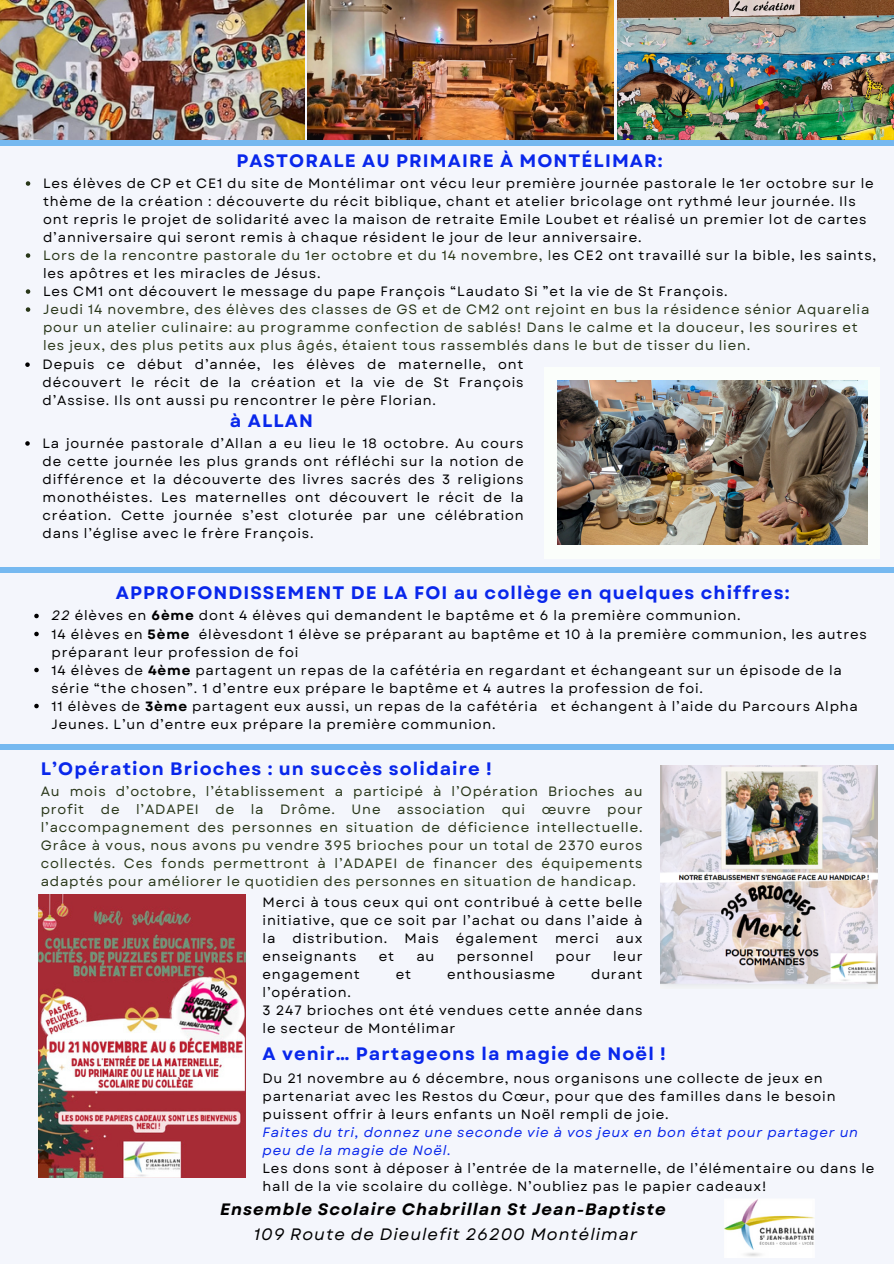
<style>
.page{position:relative;width:894px;height:1264px;background:#fff}
.page>*{position:absolute;margin:0;border:0;box-sizing:border-box;transform-origin:0 0}
.t1{font:700 18px "Garet";letter-spacing:.06em;color:#0927eb}
.t2{font:italic 700 16.5px/24.8px "Garet";letter-spacing:.06em;color:#000;text-align:center}
.t3{font:13.5px/18px "Garet";letter-spacing:.06em;color:#000}
.t4{font:13.5px/18px "Garet";letter-spacing:.06em;color:#283618;text-align:justify}
.t5{font:italic 13.5px/18px "Garet";letter-spacing:.06em;color:#0927eb}
.s1{color:#283618}
.s2{font-style:italic}
.s3{font-weight:700}
.s4{font-weight:400}
</style>
<div class="page">
<div style="left:0;top:0;width:893px;height:1263px;background:#f4f6fc"></div>
<div style="left:0;top:744px;width:893px;height:6px;background:#76b9f0"></div>
<img style="left:307px;top:0;width:306px;height:140px">
<img style="left:0;top:0;width:304px;height:140px">
<img style="left:617px;top:0;width:276px;height:140px">
<img style="left:660px;top:765px;width:217px;height:221px">
<img style="left:38px;top:894px;width:207px;height:283px">
<div style="left:0;top:140px;width:893px;height:6px;background:#76b9f0"></div>
<div style="left:0;top:567px;width:893px;height:6px;background:#76b9f0"></div>
<div style="left:544px;top:367px;width:335px;height:191px;background:#fbfefb"></div>
<img style="left:557px;top:380px;width:309px;height:164px">
<img style="left:724px;top:1199px;width:90px;height:58px">
<svg style="left:34px;top:613px;width:5px;height:5px"></svg>
<svg style="left:34px;top:631px;width:5px;height:5px"></svg>
<svg style="left:34px;top:667px;width:5px;height:5px"></svg>
<svg style="left:34px;top:703px;width:5px;height:5px"></svg>
<svg style="left:26px;top:181px;width:4px;height:5px"></svg>
<svg style="left:26px;top:253px;width:4px;height:5px"></svg>
<svg style="left:26px;top:289px;width:4px;height:5px"></svg>
<svg style="left:26px;top:307px;width:4px;height:5px"></svg>
<svg style="left:25px;top:362px;width:5px;height:5px"></svg>
<svg style="left:25px;top:441px;width:5px;height:5px"></svg>
<h1 class="t1" style="left:236px;top:147px;width:428px">PASTORALE AU PRIMAIRE À MONTÉLIMAR:</h1>
<p class="t3" style="left:43px;top:174px;width:834px">Les élèves de CP et CE1 du site de Montélimar ont vécu leur première journée pastorale le 1er octobre sur le thème de la création : découverte du récit biblique, chant et atelier bricolage ont rythmé leur journée. Ils ont repris le projet de solidarité avec la maison de retraite Emile Loubet et réalisé un premier lot de cartes d’anniversaire qui seront remis à chaque résident le jour de leur anniversaire.<br><span class="s1">Lors de la rencontre pastorale du 1er octobre et du 14 novembre, l</span>es CE2 ont travaillé sur la bible, les saints, les apôtres et les miracles de Jésus.<br>Les CM1 ont découvert le message du pape François “Laudato Si ”et la vie de St François.</p>
<p class="t4" style="left:43px;top:300px;width:827px;text-align:left">Jeudi 14 novembre, des élèves des classes de GS et de CM2 ont rejoint en bus la résidence sénior Aquarelia pour un atelier culinaire: au programme confection de sablés! Dans le calme et la douceur, les sourires et les jeux, des plus petits aux plus âgés, étaient tous rassemblés dans le but de tisser du lien.</p>
<p class="t3" style="left:43px;top:355px;width:482px;text-align:justify">Depuis ce début d’année, les élèves de maternelle, ont découvert le récit de la création et la vie de St François d’Assise. Ils ont aussi pu rencontrer le père Florian.</p>
<p class="t1" style="left:230px;top:407px;width:85px">à ALLAN</p>
<p class="t3" style="left:43px;top:434px;width:482px;text-align:justify">La journée pastorale d’Allan a eu lieu le 18 octobre. Au cours de cette journée les plus grands ont réfléchi sur la notion de différence et la découverte des livres sacrés des 3 religions monothéistes. Les maternelles ont découvert le récit de la création. Cette journée s’est cloturée par une célébration dans l’église avec le frère François.</p>
<p class="t1" style="left:116px;top:580px;width:675px">APPROFONDISSEMENT DE LA FOI au collège en quelques chiffres:</p>
<p class="t3" style="left:52px;top:607px;width:690px"><span class="s2">22</span> élèves en <span class="s3">6ème</span> dont 4 élèves qui demandent le baptême et 6 la première communion.</p>
<p class="t3" style="left:52px;top:625px;width:816px">14 élèves en <span class="s3">5ème</span> élèvesdont 1 élève se préparant au baptême et 10 à la première communion, les autres préparant leur profession de foi</p>
<p class="t3" style="left:52px;top:661px;width:791px">14 élèves de <span class="s3">4ème</span> partagent un repas de la cafétéria en regardant et échangeant sur un épisode de la série “the chosen”. 1 d’entre eux prépare le baptême et 4 autres la profession de foi.</p>
<p class="t3" style="left:52px;top:697px;width:807px">11 élèves de <span class="s3">3ème</span> partagent eux aussi, un repas de la cafétéria et échangent à l’aide du Parcours Alpha<br>Jeunes. L’un d’entre eux prépare la première communion.</p>
<p class="t1" style="left:41px;top:755px;width:452px">L’Opération Brioches : un succès solidaire !</p>
<p class="t4" style="left:41px;top:782px;width:603px">Au mois d’octobre, l’établissement a participé à l’Opération Brioches au profit de l’ADAPEI de la Drôme. Une association qui œuvre pour l’accompagnement des personnes en situation de déficience intellectuelle.<br>Grâce à vous, nous avons pu vendre 395 brioches pour un total de 2370 euros collectés. Ces fonds permettront à l’ADAPEI de financer des équipements adaptés pour améliorer le quotidien des personnes en situation de handicap.</p>
<p class="t3" style="left:262px;top:893px;width:381px;text-align:justify">Merci à tous ceux qui ont contribué à cette belle initiative, que ce soit par l’achat ou dans l’aide à la</p>
<p class="t3" style="left:292px;top:929px;width:96px">distribution.</p>
<p class="t3" style="left:404px;top:929px;width:36px">Mais</p>
<p class="t3" style="left:456px;top:929px;width:83px">également</p>
<p class="t3" style="left:555px;top:929px;width:45px">merci</p>
<p class="t3" style="left:615px;top:929px;width:28px">aux</p>
<p class="t3" style="left:262px;top:947px;width:95px">enseignants</p>
<p class="t3" style="left:378px;top:947px;width:17px">et</p>
<p class="t3" style="left:416px;top:947px;width:20px">au</p>
<p class="t3" style="left:456px;top:947px;width:78px">personnel</p>
<p class="t3" style="left:555px;top:947px;width:37px">pour</p>
<p class="t3" style="left:613px;top:947px;width:31px">leur</p>
<p class="t3" style="left:262px;top:965px;width:99px">engagement</p>
<p class="t3" style="left:395px;top:965px;width:17px">et</p>
<p class="t3" style="left:447px;top:965px;width:110px">enthousiasme</p>
<p class="t3" style="left:591px;top:965px;width:53px">durant</p>
<p class="t3" style="left:262px;top:983px;width:90px">l’opération.</p>
<p class="t3" style="left:262px;top:1001px;width:381px">3 247 brioches ont été vendues cette année dans le secteur de Montélimar</p>
<h2 class="t1" style="left:262px;top:1041px;width:404px">A venir… Partageons la magie de Noël !</h2>
<p class="t3" style="left:262px;top:1069px;width:574px">Du 21 novembre au 6 décembre, nous organisons une collecte de jeux en partenariat avec les Restos du Cœur, pour que des familles dans le besoin puissent offrir à leurs enfants un Noël rempli de joie.</p>
<p class="t5" style="left:262px;top:1123px;width:597px">Faites du tri, donnez une seconde vie à vos jeux en bon état pour partager un peu de la magie de Noël.</p>
<h2 class="t3" style="left:262px;top:1159px;width:613px">Les dons sont à déposer à l’entrée de la maternelle, de l’élémentaire ou dans le hall de la vie scolaire du collège. N’oubliez pas le papier cadeaux!</h2>
<h3 class="t2" style="left:220px;top:1197px;width:447px">Ensemble Scolaire Chabrillan St Jean-Baptiste<br><span class="s4">109 Route de Dieulefit 26200 Montélimar</span></h3>
</div>
